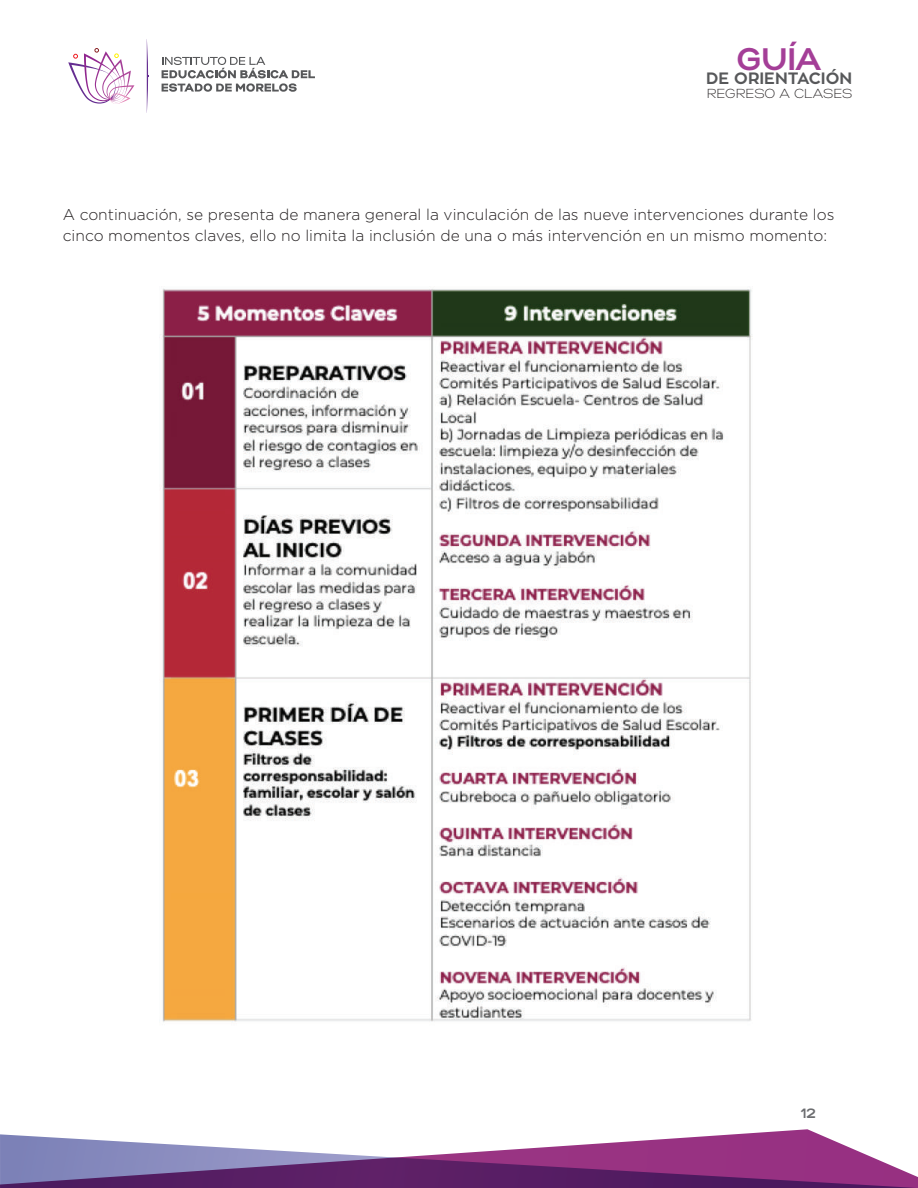
<style>
.page{position:relative;width:918px;height:1188px;background:#fff}
.page>*{position:absolute;margin:0;border:0;box-sizing:border-box;transform-origin:0 0}
.t1{font:31.05px "Gabriel Sans Bold";color:#a43e97}
.t2{font:700 16.35px "Zona Pro";color:#57585a}
.t3{font:300 15.6px/21px "Gotham";color:#231f20}
.t4{font:13.5px "Gabriel Sans Bold";color:#6c6d70}
.t5{font:13.05px "Gabriel Sans Light";color:#231f20}
</style>
<div class="page">
<svg style="left:0;top:1129px;width:918px;height:59px"></svg>
<svg style="left:147px;top:42px;width:1px;height:68px"></svg>
<svg style="left:68px;top:48px;width:66px;height:56px"></svg>
<svg style="left:162px;top:57px;width:153px;height:35px"></svg>
<img style="left:160px;top:288px;width:593px;height:734px">
<h1 class="t1" style="left:737px;top:40px;width:85px">GUÍA</h1>
<p class="t2" style="left:706px;top:68px;width:148px">DE ORIENTACIÓN</p>
<p class="t5" style="left:707px;top:86px;width:147px">REGRESO A CLASES</p>
<p class="t3" style="left:63px;top:203px;width:773px">A continuación, se presenta de manera general la vinculación de las nueve intervenciones durante los cinco momentos claves, ello no limita la inclusión de una o más intervención en un mismo momento:</p>
<p class="t4" style="left:801px;top:1105px;width:17px">12</p>
</div>
